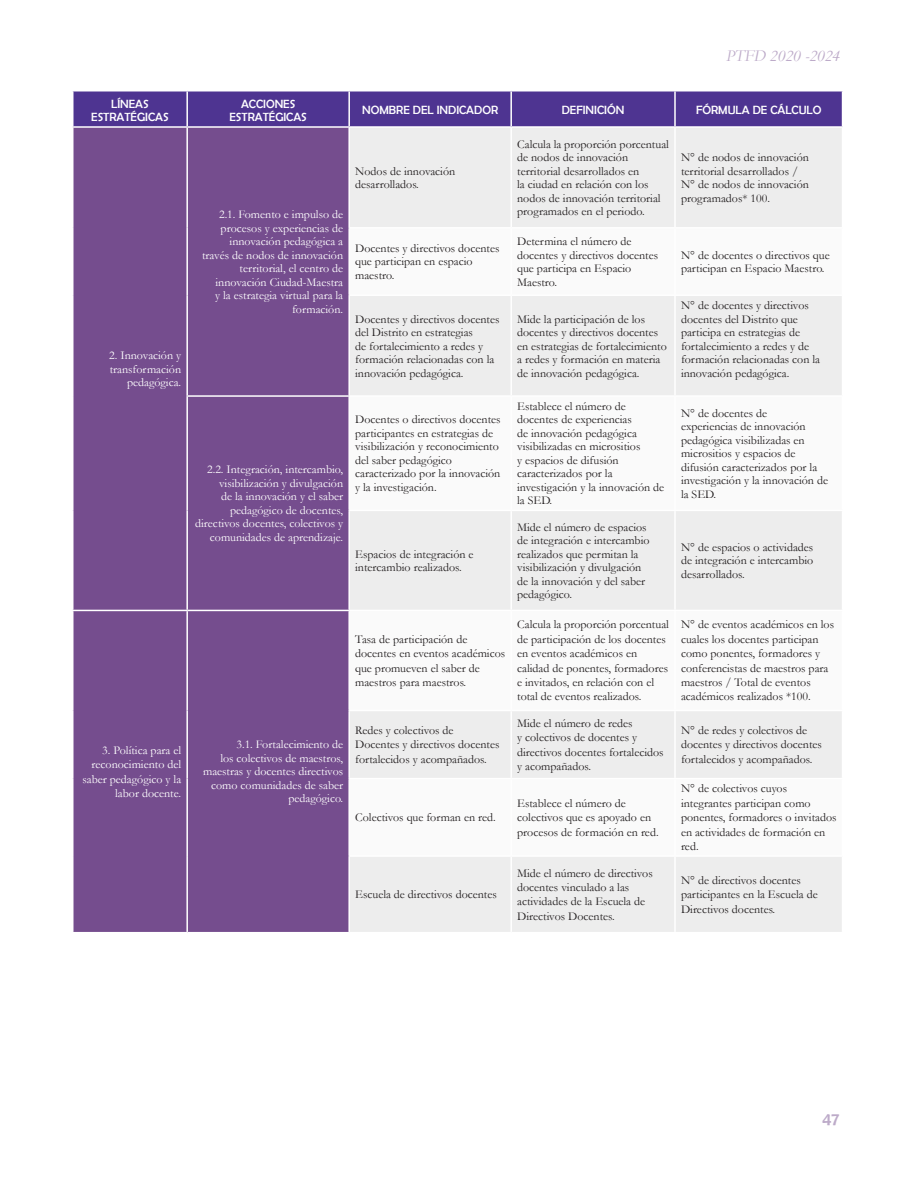
<style>
.page{position:relative;width:918px;height:1188px;background:#fff}
.page>*{position:absolute;margin:0;border:0;box-sizing:border-box;transform-origin:0 0}
.t1{font:18px "Berlin Sans FB";color:#bdabc9}
.t2{font:italic 16.5px "Garamond";color:#bdabc9}
.t3{font:12px/13.5px "Garamond";color:#231f20}
.t4{font:12px/13.5px "Garamond";color:#fff;text-align:right}
.t5{font:12px "Berlin Sans FB";color:#fff}
</style>
<div class="page">
<div style="left:74px;top:92px;width:768px;height:34px;background:#4e3491"></div>
<div style="left:74px;top:128px;width:274px;height:804px;background:#754d8e"></div>
<div style="left:350px;top:128px;width:492px;height:804px;background:#ededed"></div>
<svg style="left:350px;top:229px;width:492px;height:626px"></svg>
<hr style="left:186px;top:92px;width:2px;height:34px;background:#fff">
<hr style="left:348px;top:92px;width:2px;height:34px;background:#fff">
<hr style="left:510px;top:92px;width:2px;height:34px;background:#fff">
<hr style="left:674px;top:92px;width:2px;height:34px;background:#fff">
<hr style="left:186px;top:128px;width:2px;height:100px;background:#fff">
<hr style="left:510px;top:128px;width:2px;height:99px;background:#fff">
<hr style="left:674px;top:128px;width:2px;height:99px;background:#fff">
<hr style="left:186px;top:228px;width:2px;height:67px;background:#fff">
<hr style="left:348px;top:227px;width:163px;height:2px;background:#fff">
<hr style="left:511px;top:227px;width:164px;height:2px;background:#fff">
<hr style="left:510px;top:229px;width:2px;height:65px;background:#fff">
<hr style="left:675px;top:227px;width:168px;height:2px;background:#fff">
<hr style="left:674px;top:229px;width:2px;height:65px;background:#fff">
<hr style="left:186px;top:295px;width:2px;height:100px;background:#fff">
<hr style="left:348px;top:294px;width:163px;height:2px;background:#fff">
<hr style="left:511px;top:294px;width:164px;height:2px;background:#fff">
<hr style="left:510px;top:296px;width:2px;height:99px;background:#fff">
<hr style="left:675px;top:294px;width:168px;height:2px;background:#fff">
<hr style="left:674px;top:296px;width:2px;height:99px;background:#fff">
<hr style="left:186px;top:395px;width:163px;height:2px;background:#fff">
<hr style="left:186px;top:397px;width:2px;height:113px;background:#fff">
<hr style="left:349px;top:395px;width:162px;height:2px;background:#fff">
<hr style="left:511px;top:395px;width:164px;height:2px;background:#fff">
<hr style="left:510px;top:397px;width:2px;height:113px;background:#fff">
<hr style="left:675px;top:395px;width:168px;height:2px;background:#fff">
<hr style="left:674px;top:397px;width:2px;height:113px;background:#fff">
<hr style="left:186px;top:510px;width:2px;height:100px;background:#fff">
<hr style="left:348px;top:510px;width:163px;height:1px;background:#fff">
<hr style="left:511px;top:510px;width:164px;height:1px;background:#fff">
<hr style="left:510px;top:511px;width:2px;height:99px;background:#fff">
<hr style="left:675px;top:510px;width:168px;height:1px;background:#fff">
<hr style="left:674px;top:511px;width:2px;height:99px;background:#fff">
<hr style="left:72px;top:610px;width:115px;height:1px;background:#fff">
<hr style="left:187px;top:610px;width:162px;height:1px;background:#fff">
<hr style="left:186px;top:611px;width:2px;height:99px;background:#fff">
<hr style="left:349px;top:610px;width:162px;height:1px;background:#fff">
<hr style="left:511px;top:610px;width:164px;height:1px;background:#fff">
<hr style="left:510px;top:611px;width:2px;height:99px;background:#fff">
<hr style="left:675px;top:610px;width:168px;height:1px;background:#fff">
<hr style="left:674px;top:611px;width:2px;height:99px;background:#fff">
<hr style="left:186px;top:710px;width:2px;height:69px;background:#fff">
<hr style="left:348px;top:710px;width:163px;height:1px;background:#fff">
<hr style="left:511px;top:710px;width:164px;height:1px;background:#fff">
<hr style="left:510px;top:711px;width:2px;height:67px;background:#fff">
<hr style="left:675px;top:710px;width:168px;height:1px;background:#fff">
<hr style="left:674px;top:711px;width:2px;height:67px;background:#fff">
<hr style="left:186px;top:779px;width:2px;height:77px;background:#fff">
<hr style="left:348px;top:778px;width:163px;height:1px;background:#fff">
<hr style="left:511px;top:778px;width:164px;height:1px;background:#fff">
<hr style="left:510px;top:779px;width:2px;height:76px;background:#fff">
<hr style="left:675px;top:778px;width:168px;height:1px;background:#fff">
<hr style="left:674px;top:779px;width:2px;height:76px;background:#fff">
<hr style="left:186px;top:856px;width:2px;height:76px;background:#fff">
<hr style="left:348px;top:855px;width:163px;height:2px;background:#fff">
<hr style="left:511px;top:855px;width:164px;height:2px;background:#fff">
<hr style="left:510px;top:857px;width:2px;height:75px;background:#fff">
<hr style="left:675px;top:855px;width:168px;height:2px;background:#fff">
<hr style="left:674px;top:857px;width:2px;height:75px;background:#fff">
<h2 class="t2" style="left:726px;top:45px;width:116px">PTFD 2020 -2024</h2>
<p class="t5" style="left:111px;top:97px;width:39px">LÍNEAS</p>
<p class="t5" style="left:91px;top:110px;width:79px">ESTRATÉGICAS</p>
<p class="t5" style="left:241px;top:97px;width:56px">ACCIONES</p>
<p class="t5" style="left:229px;top:110px;width:79px">ESTRATÉGICAS</p>
<p class="t4" style="left:109px;top:348px;width:73px">2. Innovación y transformación pedagógica.</p>
<p class="t4" style="left:202px;top:207px;width:143px">2.1. Fomento e impulso de procesos y experiencias de innovación pedagógica a través de nodos de innovación territorial, el centro de innovación Ciudad-Maestra<br>y la estrategia virtual para la formación.</p>
<p class="t4" style="left:195px;top:463px;width:149px">2.2. Integración, intercambio, visibilización y divulgación<br>de la innovación y el saber pedagógico de docentes, directivos docentes, colectivos y comunidades de aprendizaje.</p>
<p class="t4" style="left:82px;top:743px;width:100px;line-height:14.4px">3. Política para el reconocimiento del saber pedagógico y la labor docente.</p>
<p class="t4" style="left:203px;top:738px;width:142px">3.1. Fortalecimiento de<br>los colectivos de maestros, maestras y docentes directivos como comunidades de saber pedagógico.</p>
<p class="t5" style="left:362px;top:104px;width:138px">NOMBRE DEL INDICADOR</p>
<p class="t5" style="left:562px;top:104px;width:64px">DEFINICIÓN</p>
<p class="t5" style="left:696px;top:104px;width:127px">FÓRMULA DE CÁLCULO</p>
<p class="t3" style="left:355px;top:164px;width:102px">Nodos de innovación desarrollados.</p>
<p class="t3" style="left:517px;top:137px;width:153px">Calcula la proporción porcentual de nodos de innovación territorial desarrollados en<br>la ciudad en relación con los nodos de innovación territorial programados en el periodo.</p>
<p class="t3" style="left:355px;top:241px;width:146px">Docentes y directivos docentes que participan en espacio maestro.</p>
<p class="t3" style="left:517px;top:234px;width:142px">Determina el número de docentes y directivos docentes que participa en Espacio<br>Maestro.</p>
<p class="t3" style="left:355px;top:312px;width:146px">Docentes y directivos docentes del Distrito en estrategias<br>de fortalecimiento a redes y formación relacionadas con la innovación pedagógica.</p>
<p class="t3" style="left:517px;top:312px;width:151px">Mide la participación de los docentes y directivos docentes en estrategias de fortalecimiento a redes y formación en materia de innovación pedagógica.</p>
<p class="t3" style="left:681px;top:150px;width:129px">N° de nodos de innovación territorial desarrollados /<br>N° de nodos de innovación programados* 100.</p>
<p class="t3" style="left:681px;top:248px;width:150px">N° de docentes o directivos que participan en Espacio Maestro.</p>
<p class="t3" style="left:681px;top:298px;width:141px">N° de docentes y directivos docentes del Distrito que participa en estrategias de fortalecimiento a redes y de formación relacionadas con la innovación pedagógica.</p>
<p class="t3" style="left:355px;top:413px;width:147px">Docentes o directivos docentes participantes en estrategias de visibilización y reconocimiento del saber pedagógico caracterizado por la innovación y la investigación.</p>
<p class="t3" style="left:355px;top:547px;width:120px">Espacios de integración e intercambio realizados.</p>
<p class="t3" style="left:355px;top:632px;width:152px;line-height:14.4px">Tasa de participación de docentes en eventos académicos que promueven el saber de maestros para maestros.</p>
<p class="t3" style="left:517px;top:399px;width:149px">Establece el número de docentes de experiencias<br>de innovación pedagógica visibilizadas en micrositios<br>y espacios de difusión caracterizados por la investigación y la innovación de la SED.</p>
<p class="t3" style="left:681px;top:406px;width:149px">N° de docentes de<br>experiencias de innovación pedagógica visibilizadas en micrositios y espacios de difusión caracterizados por la investigación y la innovación de la SED.</p>
<p class="t3" style="left:517px;top:520px;width:134px">Mide el número de espacios de integración e intercambio realizados que permitan la visibilización y divulgación de la innovación y del saber pedagógico.</p>
<p class="t3" style="left:681px;top:540px;width:134px;text-align:justify">N° de espacios o actividades de integración e intercambio desarrollados.</p>
<p class="t3" style="left:517px;top:617px;width:153px;line-height:14.4px">Calcula la proporción porcentual de participación de los docentes en eventos académicos en calidad de ponentes, formadores e invitados, en relación con el total de eventos realizados.</p>
<p class="t3" style="left:681px;top:617px;width:155px;line-height:14.4px">N° de eventos académicos en los cuales los docentes participan como ponentes, formadores y conferencistas de maestros para maestros / Total de eventos académicos realizados *100.</p>
<p class="t3" style="left:355px;top:723px;width:146px;line-height:14.4px">Redes y colectivos de<br>Docentes y directivos docentes fortalecidos y acompañados.</p>
<p class="t3" style="left:517px;top:716px;width:148px;line-height:14.4px">Mide el número de redes<br>y colectivos de docentes y directivos docentes fortalecidos y acompañados.</p>
<p class="t3" style="left:681px;top:723px;width:142px;line-height:14.4px">N° de redes y colectivos de docentes y directivos docentes fortalecidos y acompañados.</p>
<p class="t3" style="left:355px;top:810px;width:142px">Colectivos que forman en red.</p>
<p class="t3" style="left:355px;top:887px;width:143px">Escuela de directivos docentes</p>
<p class="t3" style="left:517px;top:796px;width:143px;line-height:14.4px">Establece el número de colectivos que es apoyado en procesos de formación en red.</p>
<p class="t3" style="left:681px;top:781px;width:157px;line-height:14.4px">N° de colectivos cuyos integrantes participan como ponentes, formadores o invitados en actividades de formación en red.</p>
<p class="t3" style="left:517px;top:865px;width:137px;line-height:14.4px">Mide el número de directivos docentes vinculado a las actividades de la Escuela de<br>Directivos Docentes.</p>
<p class="t3" style="left:681px;top:873px;width:138px;line-height:14.4px">N° de directivos docentes participantes en la Escuela de<br>Directivos docentes.</p>
<h1 class="t1" style="left:823px;top:1109px;width:18px">47</h1>
</div>
